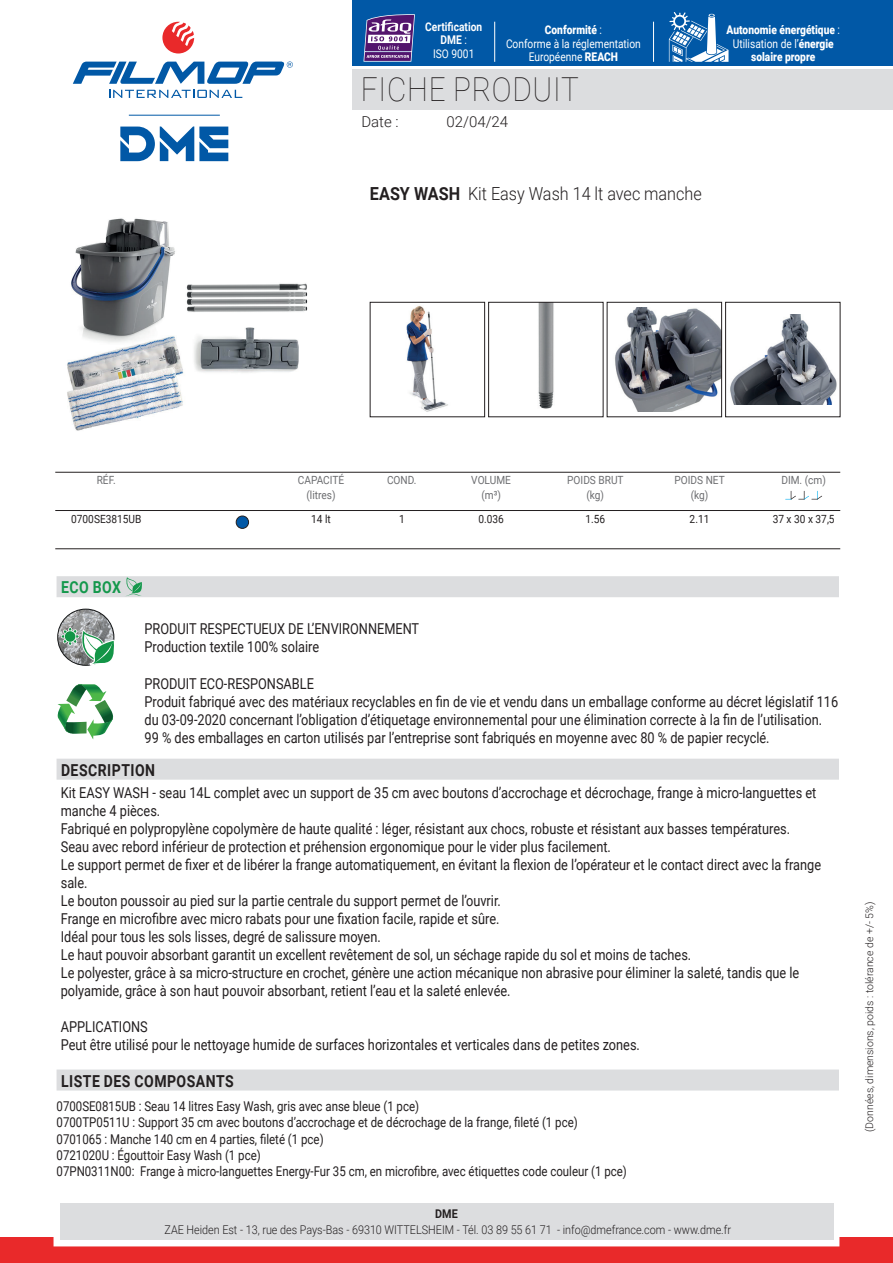
<style>
.page{position:relative;width:893px;height:1263px;background:#fff}
.page>*{position:absolute;margin:0;border:0;box-sizing:border-box;transform-origin:0 0}
.t1{font:100 33px "Roboto";letter-spacing:.025em;color:#231f20;scale:.9 1}
.t2{font:300 18px "Roboto";color:#231f20;scale:.9 1}
.t3{font:700 16.5px "Roboto";letter-spacing:.035em;color:#231f20;scale:.85 1}
.t4{font:700 16.5px "Roboto";letter-spacing:.035em;color:#14984c;scale:.85 1}
.t5{font:15px/18px "Roboto";color:#231f20;scale:.85 1}
.t6{font:300 15px "Roboto";color:#231f20}
.t7{font:13.5px/16.2px "Roboto";color:#231f20;scale:.85 1}
.t8{font:300 12px "Roboto";color:#231f20;scale:.9 1}
.t9{font:900 12px/13.5px "Roboto";color:#fff;text-align:center;scale:.85 1}
.t10{font:12px/13.5px "Roboto";color:#fff;text-align:center;scale:.85 1}
.t11{font:700 12px/13.5px "Roboto";color:#fff;text-align:center;scale:.85 1}
.t12{font:700 12px "Roboto";color:#231f20;scale:.9 1}
.t13{font:11.25px/15px "Roboto";color:#6c6d70;text-align:center;scale:.9 1}
.t14{font:11.25px "Roboto";color:#231f20;scale:.9 1}
.t15{font:300 10.5px "Roboto";color:#231f20}
.s1{font-weight:400}
.s2{font-weight:900}
.s3{font-weight:700}
</style>
<div class="page">
<div style="left:353px;top:69px;width:540px;height:40px;background:#dcdddf"></div>
<svg style="left:109px;top:90px;width:133px;height:8px"></svg>
<svg style="left:162px;top:22px;width:32px;height:32px"></svg>
<svg style="left:73px;top:61px;width:220px;height:23px"></svg>
<div style="left:353px;top:0;width:540px;height:66px;background:#0158a6"></div>
<div style="left:0;top:1237px;width:893px;height:26px;background:#e9292a"></div>
<div style="left:54px;top:1197px;width:785px;height:49px;border:12px solid #fff"></div>
<div style="left:60px;top:1203px;width:773px;height:37px;background:#dcdddf"></div>
<svg style="left:120px;top:126px;width:108px;height:35px"></svg>
<hr style="left:129px;top:115px;width:91px;height:1px;background:#0158a6">
<hr style="left:653px;top:22px;width:1px;height:40px;background:#fff">
<hr style="left:494px;top:22px;width:1px;height:40px;background:#fff">
<svg style="left:669px;top:12px;width:59px;height:50px"></svg>
<svg style="left:363px;top:14px;width:52px;height:48px;background:#7a619e"></svg>
<hr style="left:365px;top:51px;width:46px;height:1px;background:#fff">
<img style="left:67px;top:218px;width:241px;height:213px">
<img style="left:406px;top:306px;width:42px;height:106px">
<div style="left:370px;top:302px;width:115px;height:115px;border:1px solid #231f20"></div>
<img style="left:538px;top:304px;width:16px;height:105px">
<div style="left:488px;top:302px;width:115px;height:115px;border:1px solid #231f20"></div>
<img style="left:615px;top:307px;width:105px;height:105px">
<div style="left:607px;top:302px;width:115px;height:115px;border:1px solid #231f20"></div>
<img style="left:730px;top:315px;width:107px;height:89px">
<div style="left:725px;top:302px;width:115px;height:115px;border:1px solid #231f20"></div>
<div style="left:57px;top:576px;width:782px;height:21px;background:#dcdddf"></div>
<svg style="left:126px;top:577px;width:16px;height:19px"></svg>
<img style="left:58px;top:609px;width:56px;height:56px;border-radius:28px">
<svg style="left:57px;top:627px;width:58px;height:39px"></svg>
<svg style="left:57px;top:684px;width:57px;height:55px"></svg>
<div style="left:57px;top:759px;width:782px;height:21px;background:#dcdddf"></div>
<div style="left:57px;top:1069px;width:782px;height:21px;background:#dcdddf"></div>
<hr style="left:55px;top:472px;width:785px;height:1px;background:#231f20">
<hr style="left:55px;top:548px;width:785px;height:1px;background:#231f20">
<hr style="left:55px;top:510px;width:785px;height:1px;background:#231f20">
<div style="left:236px;top:516px;width:13px;height:12px;background:#0158a6;border-radius:50%"></div>
<div style="left:236px;top:516px;width:13px;height:12px;border:1px solid #231f20;border-radius:50%"></div>
<svg style="left:785px;top:491px;width:37px;height:9px"></svg>
<p class="t11" style="left:425px;top:19px;width:68px">Certification<br>DME <span class="s1">:<br>ISO 9001</span></p>
<p class="t9" style="left:727px;top:23px;width:135px">Autonomie énergétique <span class="s1">:<br>Utilisation de l’</span>énergie solaire propre</p>
<p class="t10" style="left:506px;top:23px;width:160px"><span class="s2">Conformité</span> :<br>Conforme à la réglementation<br>Européenne <span class="s2">REACH</span></p>
<h1 class="t1" style="left:361px;top:66px;width:244px">FICHE PRODUIT</h1>
<p class="t6" style="left:361px;top:111px;width:39px">Date :</p>
<p class="t6" style="left:446px;top:111px;width:63px">02/04/24</p>
<p class="t2" style="left:370px;top:181px;width:370px"><span class="s3">EASY WASH</span> Kit Easy Wash 14 lt avec manche</p>
<p class="t13" style="left:97px;top:473px;width:23px">RÉF.</p>
<p class="t14" style="left:71px;top:511px;width:79px">0700SE3815UB</p>
<p class="t4" style="left:61px;top:576px;width:72px">ECO BOX</p>
<p class="t13" style="left:298px;top:473px;width:53px">CAPACITÉ (litres)</p>
<p class="t14" style="left:311px;top:511px;width:23px">14 lt</p>
<p class="t13" style="left:387px;top:473px;width:34px">COND.</p>
<p class="t14" style="left:399px;top:511px;width:8px">1</p>
<p class="t13" style="left:471px;top:473px;width:46px">VOLUME (m³)</p>
<p class="t14" style="left:478px;top:511px;width:30px">0.036</p>
<p class="t13" style="left:567px;top:473px;width:64px">POIDS BRUT (kg)</p>
<p class="t14" style="left:585px;top:511px;width:23px">1.56</p>
<p class="t13" style="left:674px;top:473px;width:57px">POIDS NET (kg)</p>
<p class="t14" style="left:690px;top:511px;width:23px">2.11</p>
<p class="t13" style="left:781px;top:473px;width:51px">DIM. (cm)</p>
<p class="t14" style="left:773px;top:511px;width:70px">37 x 30 x 37,5</p>
<p class="t5" style="left:145px;top:619px;width:325px">PRODUIT RESPECTUEUX DE L’ENVIRONNEMENT<br>Production textile 100% solaire</p>
<p class="t5" style="left:145px;top:674px;width:818px">PRODUIT ECO-RESPONSABLE<br>Produit fabriqué avec des matériaux recyclables en fin de vie et vendu dans un emballage conforme au décret législatif 116 du 03-09-2020 concernant l’obligation d’étiquetage environnemental pour une élimination correcte à la fin de l’utilisation.<br>99 % des emballages en carton utilisés par l’entreprise sont fabriqués en moyenne avec 80 % de papier recyclé.</p>
<p class="t3" style="left:61px;top:758px;width:112px">DESCRIPTION</p>
<p class="t5" style="left:61px;top:783px;width:896px">Kit EASY WASH - seau 14L complet avec un support de 35 cm avec boutons d’accrochage et décrochage, frange à micro-languettes et manche 4 pièces.<br>Fabriqué en polypropylène copolymère de haute qualité : léger, résistant aux chocs, robuste et résistant aux basses températures.<br>Seau avec rebord inférieur de protection et préhension ergonomique pour le vider plus facilement.<br>Le support permet de fixer et de libérer la frange automatiquement, en évitant la flexion de l’opérateur et le contact direct avec la frange sale.<br>Le bouton poussoir au pied sur la partie centrale du support permet de l’ouvrir.<br>Frange en microfibre avec micro rabats pour une fixation facile, rapide et sûre.<br>Idéal pour tous les sols lisses, degré de salissure moyen.<br>Le haut pouvoir absorbant garantit un excellent revêtement de sol, un séchage rapide du sol et moins de taches.<br>Le polyester, grâce à sa micro-structure en crochet, génère une action mécanique non abrasive pour éliminer la saleté, tandis que le polyamide, grâce à son haut pouvoir absorbant, retient l’eau et la saleté enlevée.</p>
<p class="t5" style="left:61px;top:1017px;width:683px">APPLICATIONS<br>Peut être utilisé pour le nettoyage humide de surfaces horizontales et verticales dans de petites zones.</p>
<p class="t3" style="left:61px;top:1069px;width:205px">LISTE DES COMPOSANTS</p>
<p class="t7" style="left:57px;top:1098px;width:672px">0700SE0815UB : Seau 14 litres Easy Wash, gris avec anse bleue (1 pce)<br>0700TP0511U : Support 35 cm avec boutons d’accrochage et de décrochage de la frange, fileté (1 pce)<br>0701065 : Manche 140 cm en 4 parties, fileté (1 pce)<br>0721020U : Égouttoir Easy Wash (1 pce)<br>07PN0311N00: Frange à micro-languettes Energy-Fur 35 cm, en microfibre, avec étiquettes code couleur (1 pce)</p>
<p class="t12" style="left:435px;top:1205px;width:27px">DME</p>
<p class="t8" style="left:164px;top:1222px;width:631px">ZAE Heiden Est - 13, rue des Pays-Bas - 69310 WITTELSHEIM - Tél. 03 89 55 61 71 - info@dmefrance.com - www.dme.fr</p>
<p class="t15" style="left:862px;top:1132px;width:232px;rotate:-90deg">(Données, dimensions, poids : tolérance de +/- 5%)</p>
</div>
